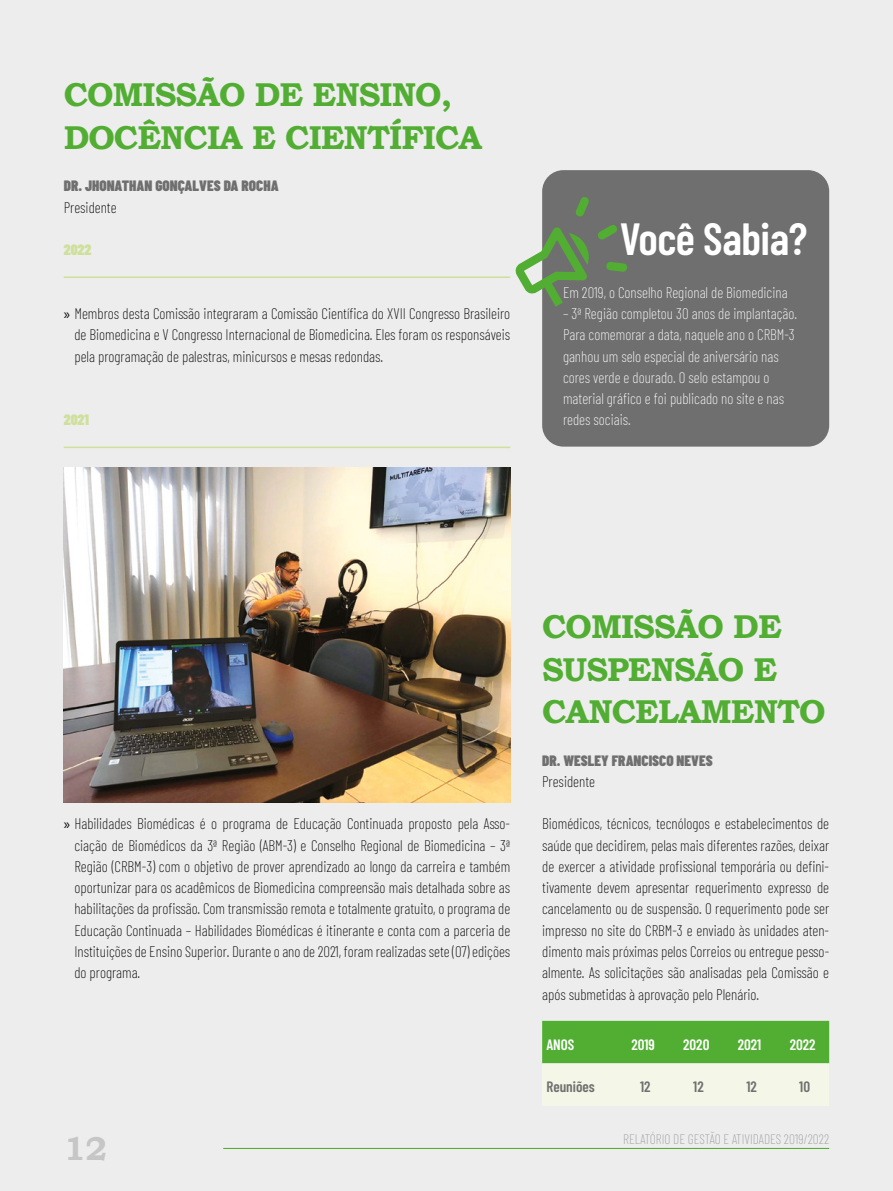
<style>
.page{position:relative;width:893px;height:1191px;background:#ededed}
.page>*{position:absolute;margin:0;border:0;box-sizing:border-box;transform-origin:0 0}
.t1{font:600 45px "Barlow Condensed";letter-spacing:-.01em;color:#fff}
.t2{font:700 33px/42.5px "Bookman Old Style";letter-spacing:-.03em;color:#52ae32}
.t3{font:700 33px "Bookman Old Style";color:#c6c6c6}
.t4{font:200 15px/21.3px "Barlow Condensed";color:#000;text-align:justify}
.t5{font:200 15px/21.3px "Barlow Condensed";color:#fff}
.t6{font:900 15px "Barlow Condensed";color:#706f6f}
.t7{font:600 15px "Barlow Condensed";color:#fff}
.t8{font:600 15px "Barlow Condensed";color:#706f6f}
.t9{font:900 15px "Barlow Condensed";color:#cfe09b}
.t10{font:200 13.5px "Barlow Condensed";color:#9d9d9c}
.s1{font-family:"Myriad Pro";font-weight:400}
</style>
<div class="page">
<hr style="left:64px;top:276px;width:446px;height:2px;background:#cfe09b">
<hr style="left:64px;top:446px;width:446px;height:2px;background:#cfe09b">
<img style="left:64px;top:468px;width:446px;height:334px">
<div style="left:542px;top:1020px;width:287px;height:44px;background:#52ae32"></div>
<div style="left:542px;top:170px;width:287px;height:276px;background:#706f6f;border-radius:21px"></div>
<svg style="left:515px;top:197px;width:112px;height:110px"></svg>
<hr style="left:223px;top:1147px;width:606px;height:2px;background:#52ae32">
<h2 class="t2" style="left:64px;top:73px;width:420px">COMISSÃO DE ENSINO,<br>DOCÊNCIA E CIENTÍFICA</h2>
<p class="t6" style="left:64px;top:175px;width:216px">DR. JHONATHAN GONÇALVES DA ROCHA</p>
<p class="t4" style="left:64px;top:195px;width:54px">Presidente</p>
<p class="t9" style="left:64px;top:239px;width:29px">2022</p>
<p class="t4" style="left:74px;top:302px;width:437px;text-indent:-11px"><span class="s1">»</span> Membros desta Comissão integraram a Comissão Científica do XVII Congresso Brasileiro de Biomedicina e V Congresso Internacional de Biomedicina. Eles foram os responsáveis pela programação de palestras, minicursos e mesas redondas.</p>
<p class="t9" style="left:64px;top:409px;width:27px">2021</p>
<h1 class="t1" style="left:620px;top:207px;width:189px">Você Sabia?</h1>
<p class="t5" style="left:563px;top:281px;width:226px">Em 2019, o Conselho Regional de Biomedicina</p>
<p class="t5" style="left:563px;top:302px;width:235px">– 3ª Região completou 30 anos de implantação.<br>Para comemorar a data, naquele ano o CRBM-3 ganhou um selo especial de aniversário nas cores verde e dourado. O selo estampou o material gráfico e foi publicado no site e nas redes sociais.</p>
<p class="t4" style="left:74px;top:812px;width:437px;text-indent:-11px"><span class="s1">»</span> Habilidades Biomédicas é o programa de Educação Continuada proposto pela Asso&shy;ciação de Biomédicos da 3ª Região (ABM-3) e Conselho Regional de Biomedicina – 3ª Região (CRBM-3) com o objetivo de prover aprendizado ao longo da carreira e também oportunizar para os acadêmicos de Biomedicina compreensão mais detalhada sobre as habilitações da profissão. Com transmissão remota e totalmente gratuito, o programa de Educação Continuada – Habilidades Biomédicas é itinerante e conta com a parceria de Instituições de Ensino Superior. Durante o ano de 2021, foram realizadas sete (07) edições do programa.</p>
<h2 class="t3" style="left:64px;top:1125px;width:45px">12</h2>
<h2 class="t2" style="left:542px;top:605px;width:285px">COMISSÃO DE<br>SUSPENSÃO E<br>CANCELAMENTO</h2>
<p class="t6" style="left:542px;top:749px;width:172px">DR. WESLEY FRANCISCO NEVES</p>
<p class="t4" style="left:542px;top:769px;width:54px">Presidente</p>
<p class="t4" style="left:542px;top:812px;width:289px">Biomédicos, técnicos, tecnólogos e estabelecimentos de saúde que decidirem, pelas mais diferentes razões, deixar de exercer a atividade profissional temporária ou defini&shy;tivamente devem apresentar requerimento expresso de cancelamento ou de suspensão. O requerimento pode ser impresso no site do CRBM-3 e enviado às unidades aten&shy;dimento mais próximas pelos Correios ou entregue pesso&shy;almente. As solicitações são analisadas pela Comissão e após submetidas à aprovação pelo Plenário.</p>
<p class="t7" style="left:546px;top:1033px;width:29px">ANOS</p>
<p class="t7" style="left:631px;top:1033px;width:25px">2019</p>
<p class="t7" style="left:683px;top:1033px;width:28px">2020</p>
<p class="t7" style="left:738px;top:1033px;width:25px">2021</p>
<p class="t7" style="left:790px;top:1033px;width:27px">2022</p>
<p class="t8" style="left:546px;top:1076px;width:50px">Reuniões</p>
<p class="t8" style="left:640px;top:1076px;width:12px">12</p>
<p class="t8" style="left:693px;top:1076px;width:12px">12</p>
<p class="t8" style="left:746px;top:1076px;width:12px">12</p>
<p class="t8" style="left:799px;top:1076px;width:12px">10</p>
<p class="t10" style="left:623px;top:1129px;width:207px">RELATÓRIO DE GESTÃO E ATIVIDADES 2019/2022</p>
</div>
